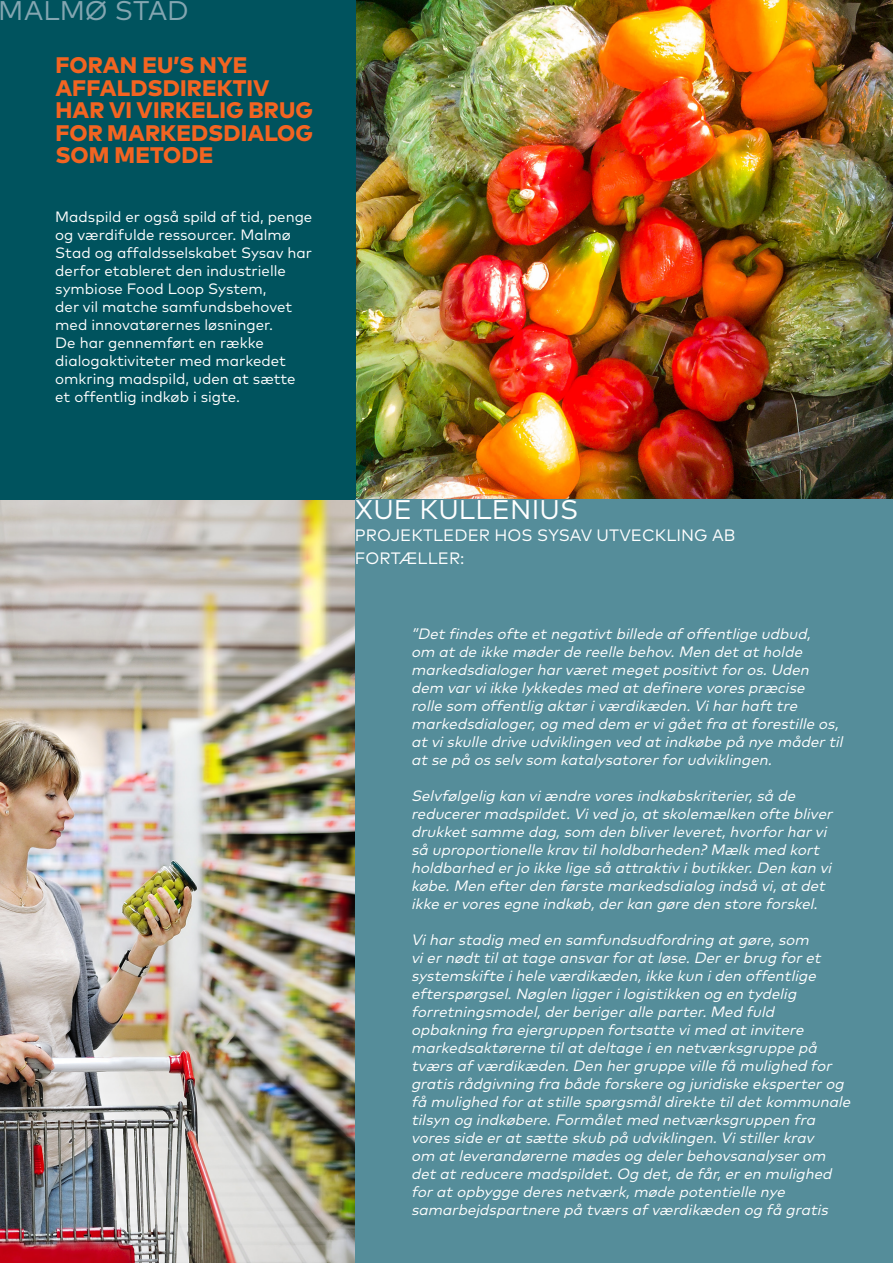
<style>
.page{position:relative;width:893px;height:1263px;background:#fff}
.page>*{position:absolute;margin:0;border:0;box-sizing:border-box;transform-origin:0 0}
.Faktaboks{font:27px "Mark Pro";letter-spacing:.005em;color:#fff}
.Faktaboks-2{font:27px "Mark Pro";color:#84a6b1}
.FaktaOverskrift{font:800 22.5px/22.5px "Mark Pro";letter-spacing:.005em;color:#f36421}
.Faktaboks-3{font:16.5px "Mark Pro";letter-spacing:.005em;color:#fff}
.Faktaboks_CITAT{font:italic 15px/18px "Mark Pro";color:#fff}
.Faktaboks-4{font:15px/18px "Mark Pro";color:#fff}
</style>
<div class="page">
<img style="left:356px;top:0;width:537px;height:500px">
<img style="left:0;top:500px;width:356px;height:763px">
<div style="left:0;top:0;width:356px;height:500px;background:#00535e"></div>
<div style="left:356px;top:500px;width:537px;height:763px;background:#558d9a"></div>
<p class="Faktaboks-2" style="left:-1px;top:-10px;width:191px">MALMØ STAD</p>
<p class="FaktaOverskrift" style="left:55px;top:52px;width:259px">FORAN EU’S NYE<br>AFFALDSDIREKTIV<br>HAR VI VIRKELIG BRUG<br>FOR MARKEDSDIALOG<br>SOM METODE</p>
<p class="Faktaboks-4" style="left:55px;top:206px;width:259px">Madspild er også spild af tid, penge og værdifulde ressourcer. Malmø<br>Stad og affaldsselskabet Sysav har derfor etableret den industrielle symbiose Food Loop System,<br>der vil matche samfundsbehovet med innovatørernes løsninger.<br>De har gennemført en række dialogaktiviteter med markedet omkring madspild, uden at sætte et offentlig indkøb i sigte.</p>
<p class="Faktaboks" style="left:355px;top:489px;width:225px">XUE KULLENIUS</p>
<p class="Faktaboks-3" style="left:355px;top:523px;width:382px">PROJEKTLEDER HOS SYSAV UTVECKLING AB</p>
<p class="Faktaboks-3" style="left:355px;top:546px;width:111px">FORTÆLLER:</p>
<p class="Faktaboks_CITAT" style="left:411px;top:623px;width:437px">”Detfindesofte etnegativtbillede afoffentlige udbud,<br>om atde ikke møderde reelle behov. Men detatholde markedsdialogerharværetmegetpositivtforos. Uden dem varviikke lykkedesmed atdefinere vorespræcise rolle som offentlig aktøriværdikæden. Viharhafttre markedsdialoger,og med dem ervigåetfra atforestille os, atviskulle drive udviklingen ved atindkøbe på nye mådertil atse på osselvsom katalysatorerforudviklingen.</p>
<p class="Faktaboks_CITAT" style="left:411px;top:785px;width:427px">Selvfølgelig kan viændre voresindkøbskriterier,så de reducerermadspildet. Vived jo,atskolemælken ofte bliver drukketsamme dag,som den bliverleveret,hvorforharvi så uproportionelle kravtilholdbarheden?Mælkmed kort holdbarhed erjo ikke lige så attraktivibutikker. Den kan vi købe. Men efterden første markedsdialog indså vi,atdet ikke ervoresegne indkøb,derkan gøre den store forskel.</p>
<p class="Faktaboks_CITAT" style="left:411px;top:929px;width:445px">Viharstadig med en samfundsudfordring atgøre,som viernødttilattage ansvarforatløse. Dererbrug foret systemskifte ihele værdikæden,ikke kun iden offentlige efterspørgsel. Nøglen liggerilogistikken og en tydelig forretningsmodel,derberigeralle parter. Med fuld opbakning fra ejergruppen fortsatte vimed atinvitere markedsaktørerne tilatdeltage ien netværksgruppe på tværsafværdikæden. Den hergruppe ville få mulighed for gratisrådgivning fra både forskere og juridiske eksperterog få mulighed foratstille spørgsmåldirekte tildetkommunale tilsyn og indkøbere. Formåletmed netværksgruppen fra voresside eratsætte skub på udviklingen. Vistillerkrav<br>om atleverandørerne mødesog delerbehovsanalyserom detatreducere madspildet. Og det,de får,eren mulighed foratopbygge deresnetværk,møde potentielle nye samarbejdspartnere på tværsafværdikæden og få gratis</p>
</div>
